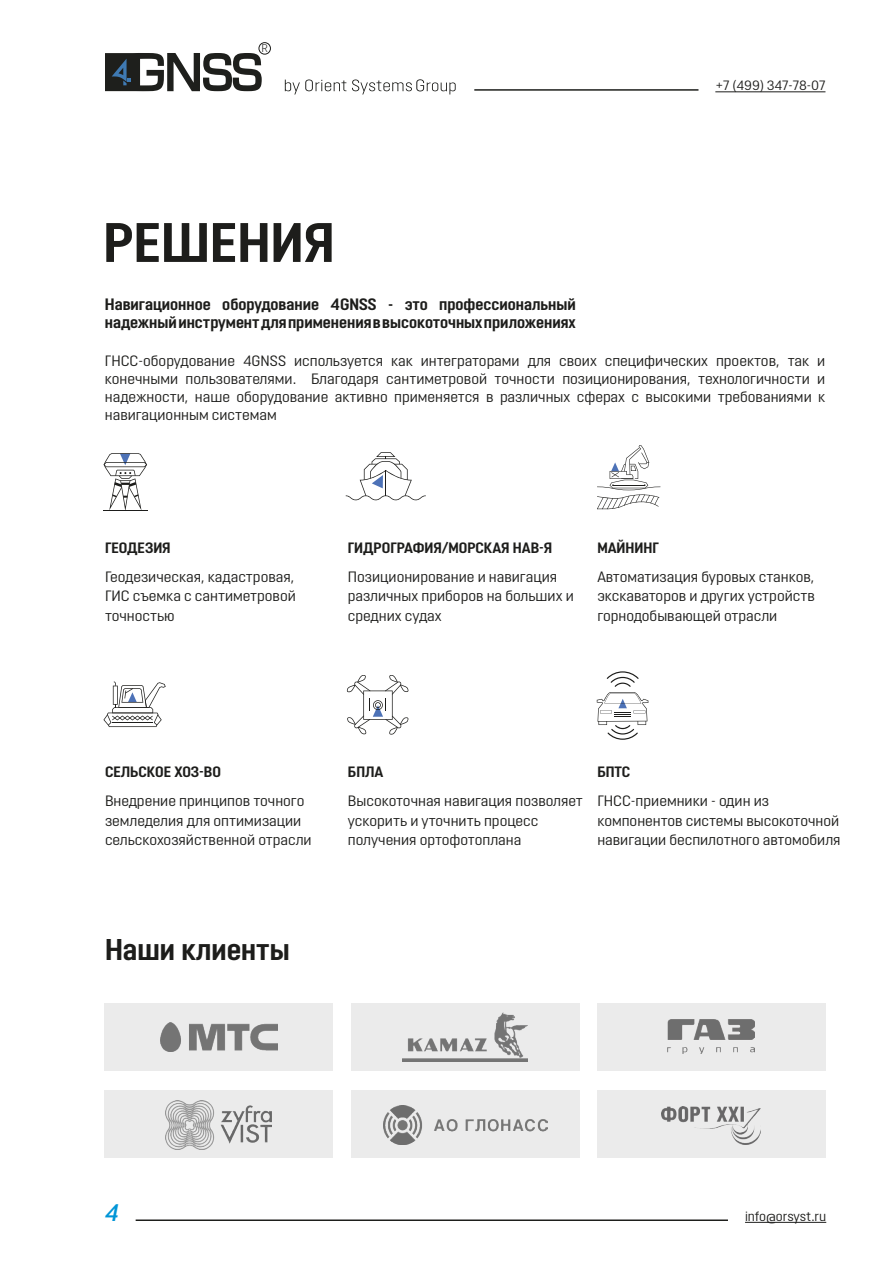
<style>
.page{position:relative;width:893px;height:1263px;background:#fff}
.page>*{position:absolute;margin:0;border:0;box-sizing:border-box;transform-origin:0 0}
.t1{font:700 55.5px "Opinion Pro";color:#1d1d1b}
.t2{font:700 30px "Opinion Pro";color:#1d1d1b}
.t3{font:italic 600 24px "Opinion Pro";color:#0095d7}
.t4{font:700 16.5px/18px "Opinion Pro";color:#1d1d1b}
.t5{font:15px/19.5px "Opinion Pro";color:#1d1d1b}
.t6{font:700 15px "Opinion Pro";color:#1d1d1b}
.t7{font:13.5px "Opinion Pro";letter-spacing:-.005em;color:#1d1d1b}
.t8{font:300 11.25px "Opinion Pro";color:#1d1d1b}
</style>
<div class="page">
<svg style="left:346px;top:452px;width:80px;height:48px"></svg>
<svg style="left:103px;top:681px;width:63px;height:46px"></svg>
<svg style="left:347px;top:675px;width:61px;height:59px"></svg>
<svg style="left:597px;top:671px;width:51px;height:69px"></svg>
<svg style="left:597px;top:445px;width:63px;height:64px"></svg>
<svg style="left:103px;top:453px;width:44px;height:57px"></svg>
<hr style="left:103px;top:510px;width:44px;height:1px;background:#1d1d1b">
<div style="left:105px;top:1091px;width:228px;height:67px;background:#ebebeb"></div>
<div style="left:351px;top:1091px;width:228px;height:67px;background:#ebebeb"></div>
<div style="left:597px;top:1091px;width:228px;height:67px;background:#ebebeb"></div>
<div style="left:105px;top:1003px;width:228px;height:67px;background:#ebebeb"></div>
<div style="left:351px;top:1003px;width:228px;height:67px;background:#ebebeb"></div>
<div style="left:597px;top:1003px;width:228px;height:67px;background:#ebebeb"></div>
<img style="left:403px;top:1013px;width:124px;height:48px">
<img style="left:166px;top:1100px;width:106px;height:49px">
<img style="left:661px;top:1106px;width:100px;height:39px">
<img style="left:383px;top:1105px;width:164px;height:39px">
<img style="left:160px;top:1022px;width:117px;height:30px">
<img style="left:667px;top:1020px;width:88px;height:33px">
<hr style="left:745px;top:1222px;width:81px;height:1px;background:#1d1d1b">
<hr style="left:715px;top:91px;width:110px;height:1px;background:#1d1d1b">
<hr style="left:136px;top:1219px;width:592px;height:2px;background:#1e1f1c">
<hr style="left:474px;top:89px;width:224px;height:2px;background:#1e1f1c">
<svg style="left:105px;top:53px;width:157px;height:38px"></svg>
<svg style="left:285px;top:79px;width:61px;height:15px"></svg>
<div style="left:259px;top:42px;width:12px;height:12px;border:1px solid #1d1d1b;border-radius:50%"></div>
<svg style="left:352px;top:79px;width:104px;height:15px"></svg>
<p class="t8" style="left:262px;top:42px;width:8px">R</p>
<h1 class="t1" style="left:103px;top:210px;width:233px">РЕШЕНИЯ</h1>
<p class="t4" style="left:105px;top:295px;width:472px">Навигационное оборудование 4GNSS - это профессиональный надежный инструмент для применения в высокоточных приложениях</p>
<p class="t7" style="left:715px;top:78px;width:112px">+7 (499) 347-78-07</p>
<p class="t5" style="left:105px;top:351px;width:722px;line-height:18px;text-align:justify">ГНСС-оборудование 4GNSS используется как интеграторами для своих специфических проектов, так и конечными пользователями. Благодаря сантиметровой точности позиционирования, технологичности и надежности, наше оборудование активно применяется в различных сферах с высокими требованиями к навигационным системам</p>
<p class="t6" style="left:105px;top:538px;width:67px">ГЕОДЕЗИЯ</p>
<p class="t6" style="left:348px;top:538px;width:206px">ГИДРОГРАФИЯ/МОРСКАЯ НАВ-Я</p>
<p class="t6" style="left:597px;top:538px;width:63px">МАЙНИНГ</p>
<p class="t5" style="left:105px;top:567px;width:192px;text-align:justify">Геодезическая, кадастровая, ГИС съемка с сантиметровой точностью</p>
<p class="t5" style="left:348px;top:567px;width:227px">Позиционирование и навигация различных приборов на больших и средних судах</p>
<p class="t5" style="left:597px;top:567px;width:219px;text-align:justify">Автоматизация буровых станков, экскаваторов и других устройств горнодобывающей отрасли</p>
<p class="t6" style="left:105px;top:763px;width:117px">СЕЛЬСКОЕ ХОЗ-ВО</p>
<p class="t5" style="left:105px;top:791px;width:208px">Внедрение принципов точного земледелия для оптимизации сельскохозяйственной отрасли</p>
<h2 class="t2" style="left:105px;top:932px;width:186px">Наши клиенты</h2>
<p class="t6" style="left:348px;top:763px;width:37px">БПЛА</p>
<p class="t6" style="left:597px;top:763px;width:34px">БПТС</p>
<p class="t5" style="left:348px;top:791px;width:236px">Высокоточная навигация позволяет ускорить и уточнить процесс получения ортофотоплана</p>
<p class="t5" style="left:597px;top:791px;width:245px">ГНСС-приемники - один из компонентов системы высокоточной навигации беспилотного автомобиля</p>
<h3 class="t3" style="left:105px;top:1198px;width:15px">4</h3>
<p class="t7" style="left:745px;top:1208px;width:83px">info@orsyst.ru</p>
</div>
